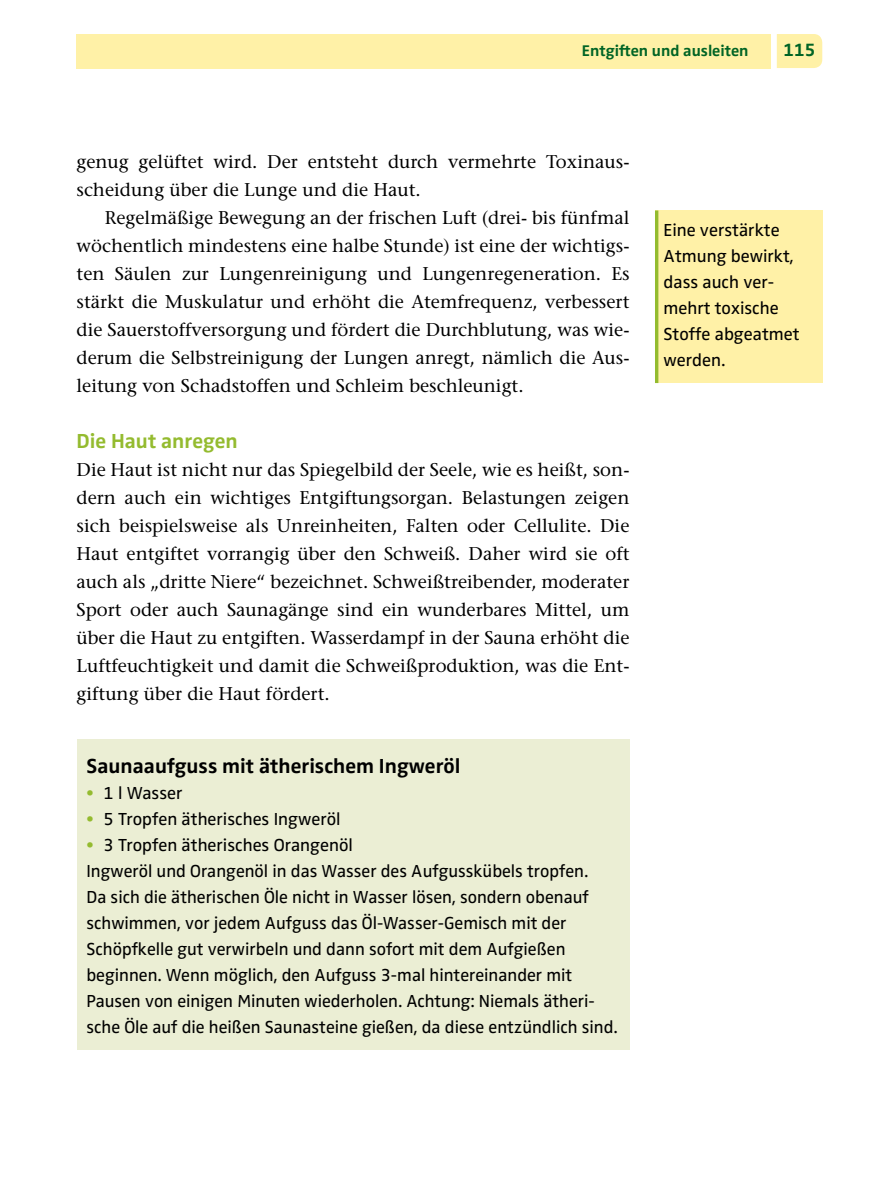
<style>
.page{position:relative;width:879px;height:1191px;background:#fff}
.page>*{position:absolute;margin:0;border:0;box-sizing:border-box;transform-origin:0 0}
.t1{font:700 21px "Zwo Pro";color:#000}
.t2{font:700 21px "Zwo Pro";color:#94bb2f}
.t3{font:18.4px/28px "Stone Serif";color:#000;text-align:justify}
.t4{font:700 18.4px "Zwo Pro";color:#006425}
.t5{font:18px/26px "Zwo Pro";color:#000}
.t6{font:700 16px "Zwo Pro";color:#006425}
.s1{font-weight:700;color:#94bb2f}
</style>
<div class="page">
<div style="left:777px;top:34px;width:45px;height:34px;background:#fff1a7"></div>
<div style="left:77px;top:34px;width:694px;height:34px;background:#fff1a7"></div>
<div style="left:77px;top:739px;width:552px;height:311px;background:#ebeed4"></div>
<div style="left:655px;top:210px;width:167px;height:173px;background:#fff1a7"></div>
<hr style="left:655px;top:210px;width:3px;height:173px;background:#94bb2f">
<p class="t6" style="left:582px;top:41px;width:168px">Entgiften und ausleiten</p>
<p class="t4" style="left:783px;top:39px;width:33px">115</p>
<p class="t3" style="left:77px;top:148px;width:554px">genug gelüftet wird. Der entsteht durch vermehrte Toxinaus&shy;scheidung über die Lunge und die Haut.</p>
<p class="t3" style="left:77px;top:204px;width:554px;text-indent:28px">Regelmäßige Bewegung an der frischen Luft (drei- bis fünfmal wöchentlich mindestens eine halbe Stunde) ist eine der wichtigs&shy;ten Säulen zur Lungenreinigung und Lungenregeneration. Es stärkt die Muskulatur und erhöht die Atemfrequenz, verbessert die Sauerstoffversorgung und fördert die Durchblutung, was wie&shy;derum die Selbstreinigung der Lungen anregt, nämlich die Aus&shy;leitung von Schadstoffen und Schleim beschleunigt.</p>
<p class="t2" style="left:77px;top:429px;width:163px">Die Haut anregen</p>
<p class="t3" style="left:77px;top:456px;width:554px">Die Haut ist nicht nur das Spiegelbild der Seele, wie es heißt, son&shy;dern auch ein wichtiges Entgiftungsorgan. Belastungen zeigen sich beispielsweise als Unreinheiten, Falten oder Cellulite. Die Haut entgiftet vorrangig über den Schweiß. Daher wird sie oft auch als „dritte Niere“ bezeichnet. Schweißtreibender, moderater Sport oder auch Saunagänge sind ein wunderbares Mittel, um über die Haut zu entgiften. Wasserdampf in der Sauna erhöht die Luftfeuchtigkeit und damit die Schweißproduktion, was die Ent&shy;giftung über die Haut fördert.</p>
<p class="t1" style="left:86px;top:753px;width:375px">Saunaaufguss mit ätherischem Ingweröl</p>
<p class="t5" style="left:86px;top:780px;width:98px"><span class="s1">•</span> 1 l Wasser</p>
<p class="t5" style="left:86px;top:806px;width:256px"><span class="s1">•</span> 5 Tropfen ätherisches Ingweröl</p>
<p class="t5" style="left:86px;top:832px;width:533px"><span class="s1">•</span> 3 Tropfen ätherisches Orangenöl<br>Ingweröl und Orangenöl in das Wasser des Aufgusskübels tropfen.<br>Da sich die ätherischen Öle nicht in Wasser lösen, sondern obenauf schwimmen, vor jedem Aufguss das Öl-Wasser-Gemisch mit der Schöpfkelle gut verwirbeln und dann sofort mit dem Aufgießen beginnen. Wenn möglich, den Aufguss 3-mal hintereinander mit Pausen von einigen Minuten wiederholen. Achtung: Niemals ätheri&shy;sche Öle auf die heißen Saunasteine gießen, da diese entzündlich sind.</p>
<p class="t5" style="left:663px;top:217px;width:138px">Eine verstärkte<br>Atmung bewirkt, dass auch ver&shy;mehrt toxische<br>Stoffe abgeatmet werden.</p>
</div>
